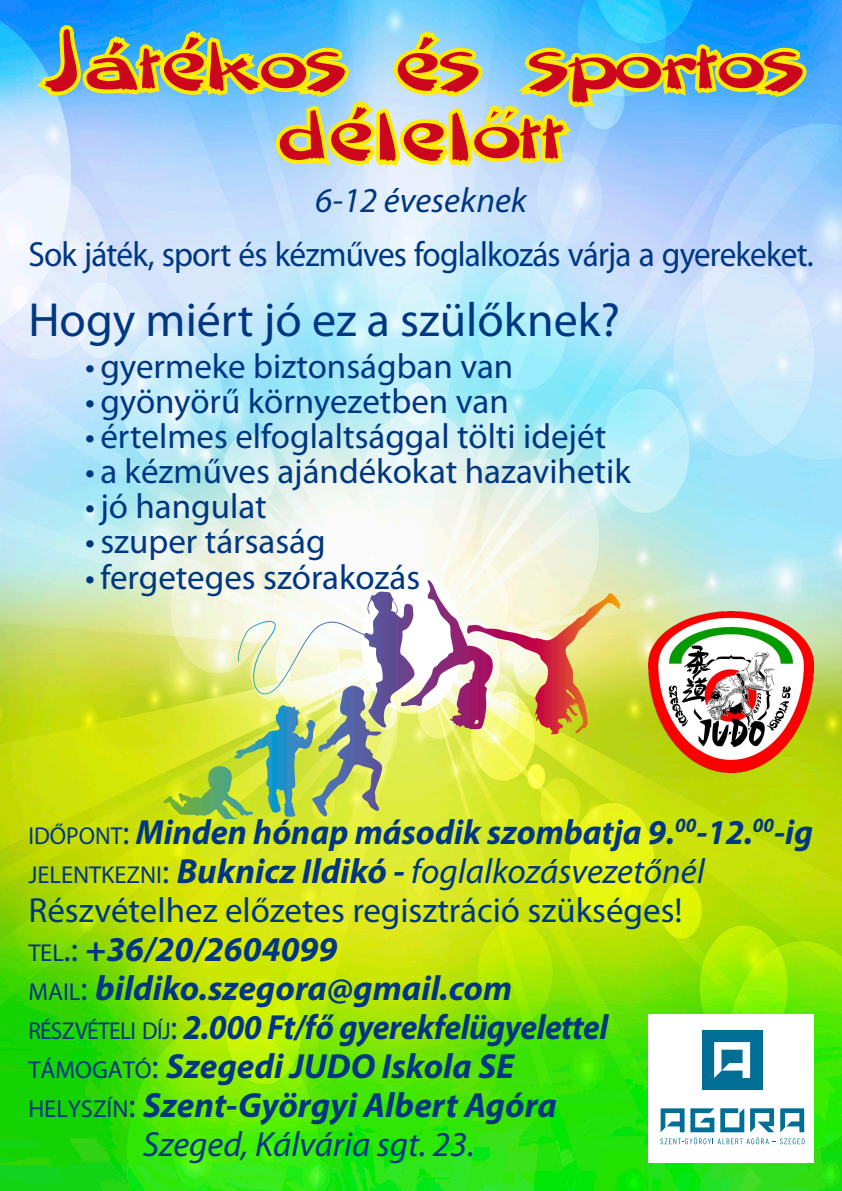
<style>
.page{position:relative;width:842px;height:1191px;background:#fff}
.page>*{position:absolute;margin:0;border:0;box-sizing:border-box;transform-origin:0 0}
.t1{font:80px/70px "UNIQUE38 EXHU Normal";letter-spacing:-.065em;color:#cc061d;text-align:center}
.t2{font:48px "Myriad Pro";color:#003782}
.t3{font:35px "Myriad Pro";color:#003782}
.t4{font:italic 700 35px "Myriad Pro";color:#003782}
.t5{font:italic 35px "Myriad Pro";color:#003782}
.t6{font:35px "Myriad Pro";letter-spacing:-.025em;color:#003782;scale:.95 1}
.t7{font:italic 700 35px "Myriad Pro";color:#003782;scale:.95 1}
.s1{font-weight:400;font-style:normal;font-size:24.5px}
.s2{font-weight:400;font-style:normal}
.s3{font-style:normal;font-size:24.5px}
.s4{font-style:normal}
.s5{font-weight:700}
</style>
<div class="page">
<img style="left:0;top:0;width:842px;height:1191px">
<img style="left:648px;top:611px;width:166px;height:161px">
<img style="left:252px;top:580px;width:243px;height:149px">
<svg style="left:30px;top:21px;width:781px;height:306px;background:#b7dad7"></svg>
<div style="left:648px;top:1014px;width:166px;height:148px;background:#fff"></div>
<div style="left:702px;top:1030px;width:60px;height:60px;background:#006e95"></div>
<svg style="left:714px;top:1042px;width:36px;height:36px"></svg>
<svg style="left:660px;top:1108px;width:145px;height:36px"></svg>
<h1 class="t1" style="left:37px;top:25px;width:769px">Játékos és sportos délelott</h1>
<p class="t5" style="left:315px;top:179px;width:213px">6-12 éveseknek</p>
<p class="t6" style="left:28px;top:233px;width:828px">Sok játék, sport és kézműves foglalkozás várja a gyerekeket.</p>
<h2 class="t2" style="left:28px;top:290px;width:593px">Hogy miért jó ez a szülőknek?</h2>
<p class="t3" style="left:85px;top:344px;width:430px">• gyermeke biztonságban van</p>
<p class="t3" style="left:85px;top:379px;width:425px">• gyönyörű környezetben van</p>
<p class="t3" style="left:85px;top:414px;width:523px">• értelmes elfoglaltsággal tölti idejét</p>
<p class="t3" style="left:85px;top:449px;width:547px">• a kézműves ajándékokat hazavihetik</p>
<p class="t3" style="left:85px;top:484px;width:183px">• jó hangulat</p>
<p class="t3" style="left:85px;top:519px;width:242px">• szuper társaság</p>
<p class="t3" style="left:85px;top:555px;width:337px">• fergeteges szórakozás</p>
<p class="t4" style="left:28px;top:809px;width:786px"><span class="s1">IDŐPONT</span><span class="s2">:</span> Minden hónap második szombatja 9.<sup>00</sup>-12.<sup>00</sup>-ig</p>
<p class="t5" style="left:28px;top:849px;width:678px"><span class="s3">JELENTKEZNI</span><span class="s4">:</span> <span class="s5">Buknicz Ildikó -</span> foglalkozásvezetőnél</p>
<p class="t3" style="left:28px;top:888px;width:656px">Részvételhez előzetes regisztráció szükséges!</p>
<p class="t4" style="left:28px;top:926px;width:311px"><span class="s1">TEL</span><span class="s2">.:</span> +36/20/2604099</p>
<p class="t4" style="left:28px;top:965px;width:485px"><span class="s1">MAIL</span><span class="s2">:</span> bildiko.szegora@gmail.com</p>
<p class="t7" style="left:28px;top:1004px;width:612px"><span class="s1">RÉSZVÉTELI DÍJ</span><span class="s2">:</span> 2.000 Ft/fő gyerekfelügyelettel</p>
<p class="t4" style="left:28px;top:1043px;width:487px"><span class="s1">TÁMOGATÓ</span><span class="s2">:</span> Szegedi JUDO Iskola SE</p>
<p class="t4" style="left:28px;top:1082px;width:530px"><span class="s1">HELYSZÍN</span><span class="s2">:</span> Szent-Györgyi Albert Agóra</p>
<p class="t5" style="left:143px;top:1122px;width:333px">Szeged, Kálvária sgt. 23.</p>
</div>
